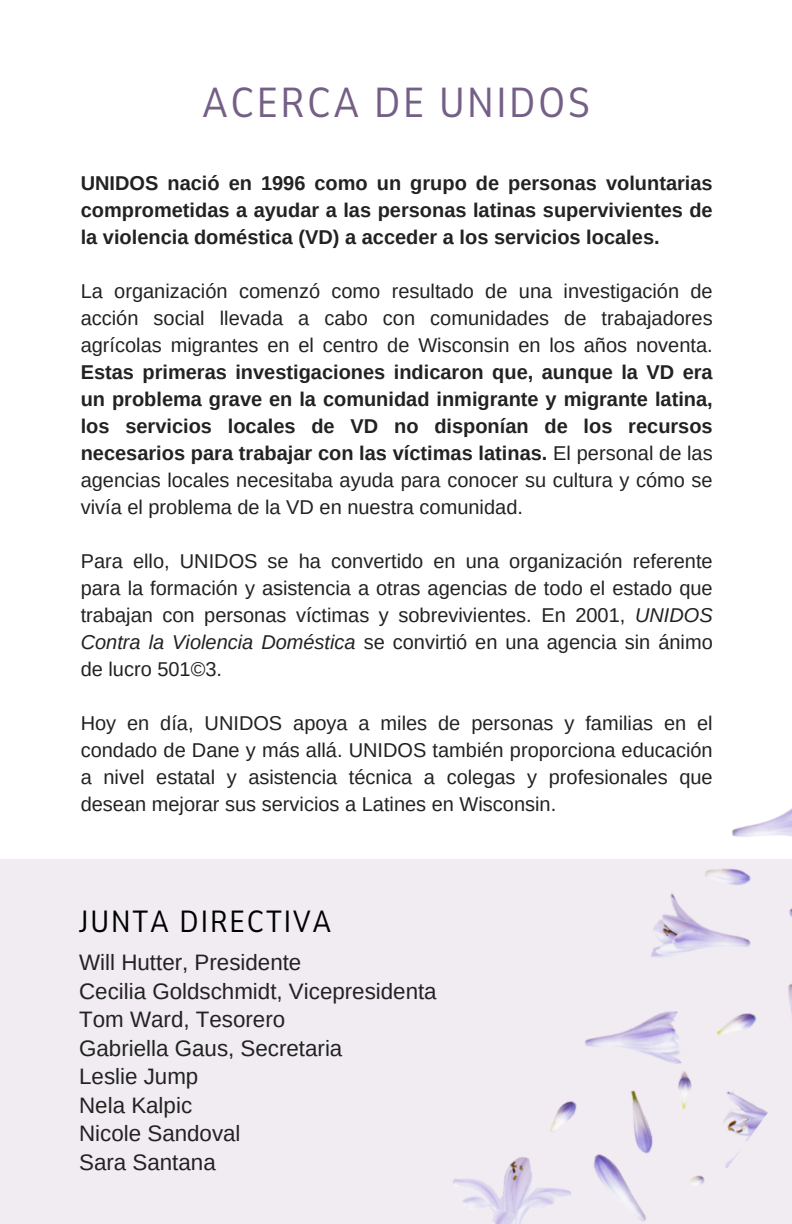
<style>
.page{position:relative;width:792px;height:1224px;background:#fff}
.page>*{position:absolute;margin:0;border:0;box-sizing:border-box;transform-origin:0 0}
.t1{font:41.6px "Nunito Sans 10 pt Condensed";letter-spacing:.06em;color:#745f86}
.t2{font:30.4px "Nunito Sans 10 pt Condensed";letter-spacing:.06em;color:#000}
.t3{font:22.4px/28.4px "Arimo";color:#222}
.t4{font:20px/27px "Arimo";color:#222;text-align:justify}
.t5{font:700 20px/27px "Arimo";color:#222;text-align:justify}
.s1{font-weight:700}
.s2{font-style:italic}
</style>
<div class="page">
<div style="left:0;top:860px;width:792px;height:364px;background:#f0ecf1"></div>
<img style="left:241px;top:808px;width:551px;height:416px">
<h2 class="t1" style="left:202px;top:75px;width:389px">ACERCA DE UNIDOS</h2>
<h1 class="t5" style="left:81px;top:169px;width:634px">UNIDOS nació en 1996 como un grupo de personas voluntarias comprometidas a ayudar a las personas latinas supervivientes de la violencia doméstica (VD) a acceder a los servicios locales.</h1>
<h4 class="t4" style="left:81px;top:277px;width:634px">La organización comenzó como resultado de una investigación de acción social llevada a cabo con comunidades de trabajadores agrícolas migrantes en el centro de Wisconsin en los años noventa.<br><span class="s1">Estas primeras investigaciones indicaron que, aunque la VD era un problema grave en la comunidad inmigrante y migrante latina, los servicios locales de VD no disponían de los recursos necesarios para trabajar con las víctimas latinas.</span> El personal de las agencias locales necesitaba ayuda para conocer su cultura y cómo se vivía el problema de la VD en nuestra comunidad.</h4>
<p class="t4" style="left:81px;top:547px;width:634px">Para ello, UNIDOS se ha convertido en una organización referente para la formación y asistencia a otras agencias de todo el estado que trabajan con personas víctimas y sobrevivientes. En 2001, <span class="s2">UNIDOS Contra la Violencia Doméstica</span> se convirtió en una agencia sin ánimo de lucro 501©3.</p>
<p class="t4" style="left:81px;top:709px;width:634px">Hoy en día, UNIDOS apoya a miles de personas y familias en el condado de Dane y más allá. UNIDOS también proporciona educación a nivel estatal y asistencia técnica a colegas y profesionales que desean mejorar sus servicios a Latines en Wisconsin.</p>
<p class="t2" style="left:79px;top:901px;width:254px">JUNTA DIRECTIVA</p>
<p class="t3" style="left:79px;top:948px;width:359px">Will Hutter, Presidente<br>Cecilia Goldschmidt, Vicepresidenta<br>Tom Ward, Tesorero<br>Gabriella Gaus, Secretaria<br>Leslie Jump<br>Nela Kalpic<br>Nicole Sandoval<br>Sara Santana</p>
</div>
